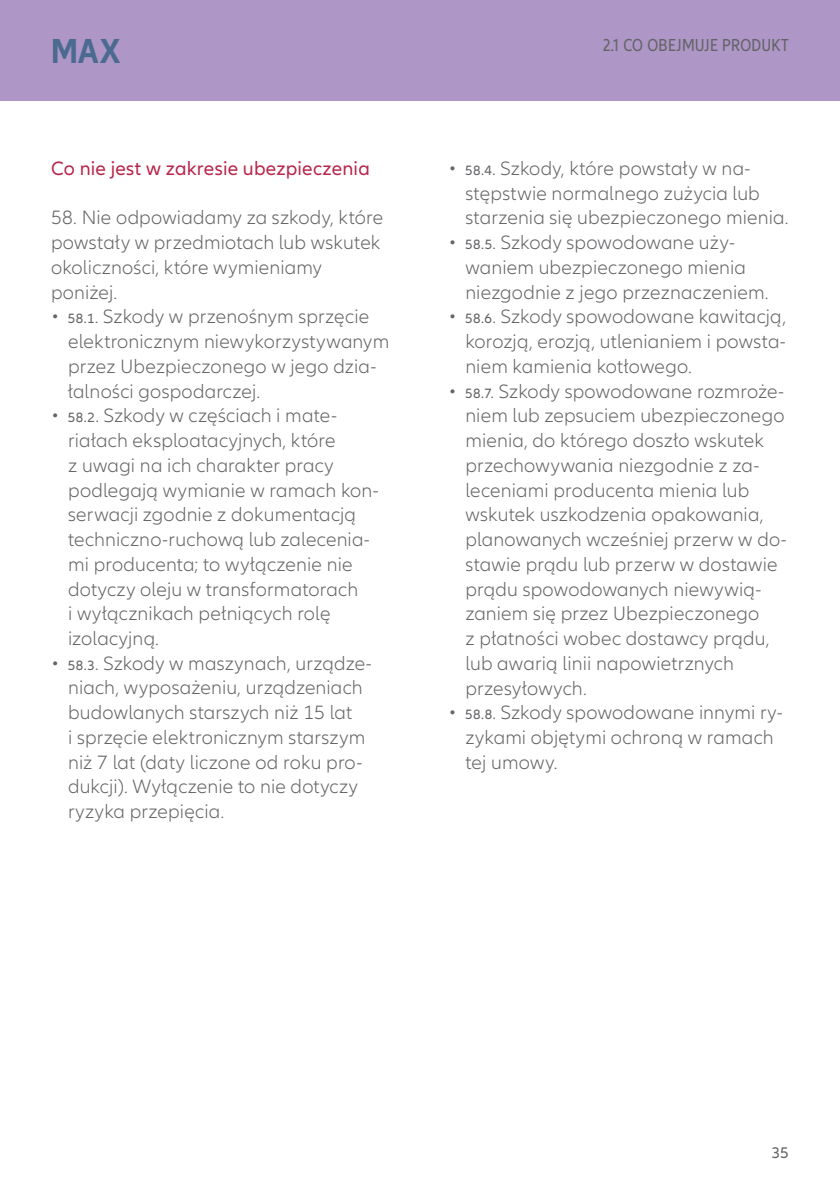
<style>
.page{position:relative;width:840px;height:1191px;background:#fff}
.page>*{position:absolute;margin:0;border:0;box-sizing:border-box;transform-origin:0 0}
.t1{font:700 condensed 36px "Allianz Neo";color:#4b6a8f}
.t2{font:300 20px/24.8px "Allianz Neo";letter-spacing:.01em;color:#636466}
.t3{font:20px "Allianz Neo";letter-spacing:.01em;color:#b7274c}
.t4{font:condensed 18px "Allianz Neo";letter-spacing:.02em;color:#636466}
.t5{font:16px "Allianz Neo";color:#636466}
.s1{font-weight:400;font-size:14px}
</style>
<div class="page">
<div style="left:0;top:0;width:839px;height:101px;background:#ae96c7"></div>
<h1 class="t1" style="left:51px;top:30px;width:71px">MAX</h1>
<p class="t3" style="left:51px;top:157px;width:320px">Co nie jest w zakresie ubezpieczenia</p>
<p class="t2" style="left:51px;top:206px;width:333px">58. Nie odpowiadamy za szkody, które powstały w przedmiotach lub wskutek okoliczności, które wymieniamy poniżej.</p>
<p class="t2" style="left:68px;top:305px;width:322px;text-indent:-17px">• <span class="s1">58.1.</span> Szkody w przenośnym sprzęcie elektronicznym niewykorzystywanym przez Ubezpieczonego w jego dzia&shy;łalności gospodarczej.</p>
<p class="t2" style="left:68px;top:404px;width:312px;text-indent:-17px">• <span class="s1">58.2.</span> Szkody w częściach i mate&shy;riałach eksploatacyjnych, które<br>z uwagi na ich charakter pracy podlegają wymianie w ramach kon&shy;serwacji zgodnie z dokumentacją techniczno-ruchową lub zalecenia&shy;mi producenta; to wyłączenie nie dotyczy oleju w transformatorach<br>i wyłącznikach pełniących rolę izolacyjną.</p>
<p class="t2" style="left:68px;top:651px;width:305px;text-indent:-17px">• <span class="s1">58.3.</span> Szkody w maszynach, urządze&shy;niach, wyposażeniu, urządzeniach budowlanych starszych niż 15 lat<br>i sprzęcie elektronicznym starszym niż 7 lat (daty liczone od roku pro&shy;dukcji). Wyłączenie to nie dotyczy ryzyka przepięcia.</p>
<p class="t4" style="left:602px;top:35px;width:187px">2.1 CO OBEJMUJE PRODUKT</p>
<p class="t2" style="left:465px;top:156px;width:325px;text-indent:-17px">• <span class="s1">58.4.</span> Szkody, które powstały w na&shy;stępstwie normalnego zużycia lub starzenia się ubezpieczonego mienia.</p>
<p class="t2" style="left:465px;top:230px;width:305px;text-indent:-17px">• <span class="s1">58.5.</span> Szkody spowodowane uży&shy;waniem ubezpieczonego mienia niezgodnie z jego przeznaczeniem.</p>
<p class="t2" style="left:465px;top:305px;width:322px;text-align:justify;text-indent:-17px">• <span class="s1">58.6.</span> Szkody spowodowane kawitacją, korozją, erozją, utlenianiem i powsta&shy;niem kamienia kotłowego.</p>
<p class="t2" style="left:465px;top:379px;width:323px;text-indent:-17px">• <span class="s1">58.7.</span> Szkody spowodowane rozmroże&shy;niem lub zepsuciem ubezpieczonego mienia, do którego doszło wskutek przechowywania niezgodnie z za&shy;leceniami producenta mienia lub wskutek uszkodzenia opakowania, planowanych wcześniej przerw w do&shy;stawie prądu lub przerw w dostawie prądu spowodowanych niewywią&shy;zaniem się przez Ubezpieczonego<br>z płatności wobec dostawcy prądu, lub awarią linii napowietrznych przesyłowych.</p>
<p class="t2" style="left:465px;top:701px;width:319px;text-indent:-17px">• <span class="s1">58.8.</span> Szkody spowodowane innymi ry&shy;zykami objętymi ochroną w ramach tej umowy.</p>
<p class="t5" style="left:771px;top:1143px;width:19px">35</p>
</div>
